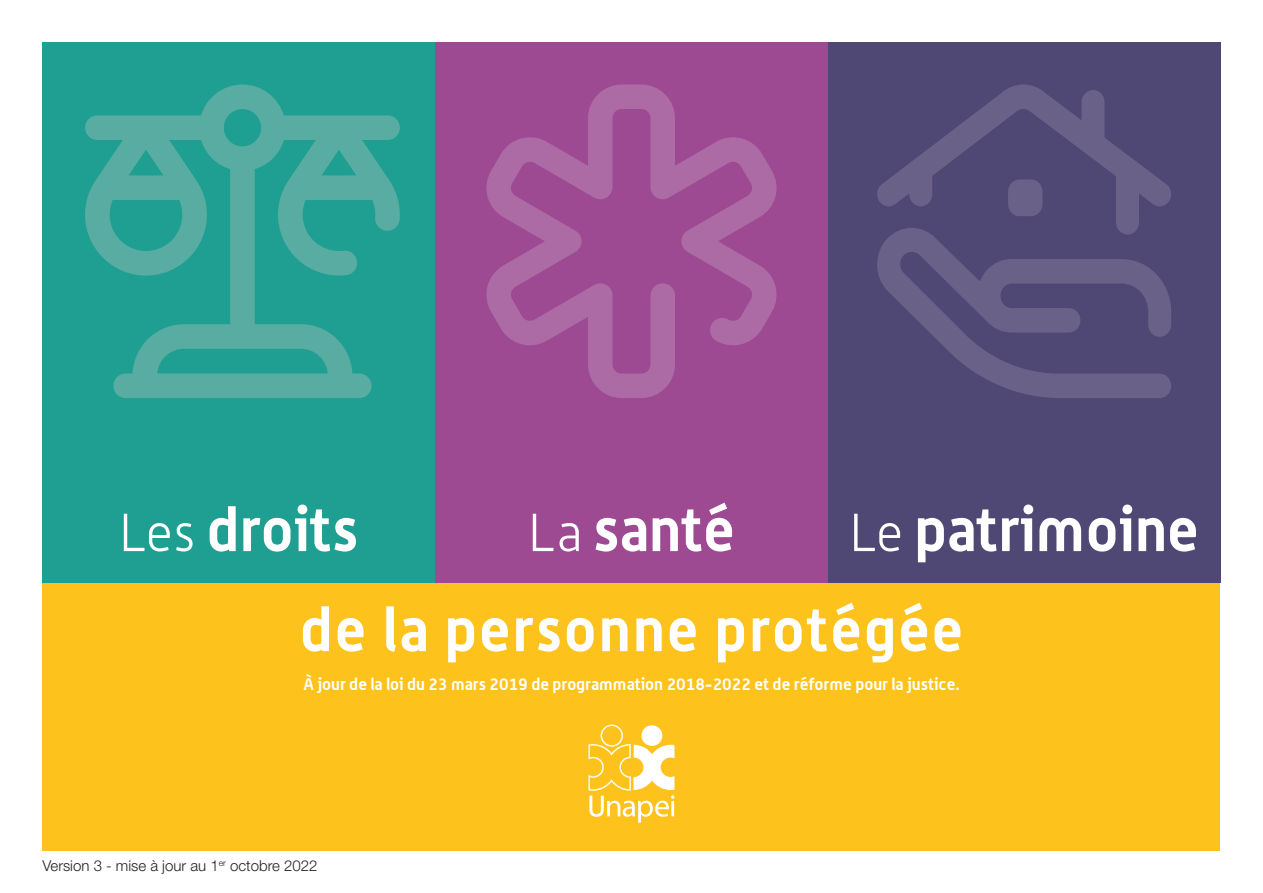
<style>
.page{position:relative;width:1263px;height:893px;background:#fff}
.page>*{position:absolute;margin:0;border:0;box-sizing:border-box;transform-origin:0 0}
.t1{font:700 60px/100.1px "Alwyn";letter-spacing:.03em;color:#fff}
.t2{font:700 60px "Alwyn";color:#fff}
.t3{font:700 16.5px "Alwyn";color:#fff}
.t4{font:300 15px "Helvetica Neue LT Pro";color:#231f20}
.s1{font-weight:300;font-size:52.5px}
</style>
<div class="page">
<div style="left:43px;top:686px;width:1177px;height:164px;background:#fec21d"></div>
<div style="left:43px;top:43px;width:392px;height:540px;background:#1f9f91"></div>
<div style="left:828px;top:43px;width:392px;height:540px;background:#4f4874"></div>
<div style="left:435px;top:43px;width:393px;height:540px;background:#9d4a92"></div>
<div style="left:43px;top:583px;width:1177px;height:131px;background:#fec21d"></div>
<svg style="left:877px;top:84px;width:294px;height:314px"></svg>
<svg style="left:486px;top:84px;width:291px;height:314px"></svg>
<svg style="left:588px;top:725px;width:86px;height:98px"></svg>
<hr style="left:671px;top:801px;width:3px;height:15px;background:#fff">
<svg style="left:85px;top:84px;width:315px;height:314px"></svg>
<h1 class="t2" style="left:119px;top:492px;width:241px"><span class="s1">Les</span> droits</h1>
<h1 class="t2" style="left:528px;top:492px;width:208px"><span class="s1">La</span> santé</h1>
<h1 class="t1" style="left:300px;top:478px;width:900px;text-indent:550px"><span class="s1">Le</span> patrimoine de la personne protégée</h1>
<p class="t3" style="left:303px;top:674px;width:658px">à jour de la loi du 23 mars 2019 de programmation 2018-2022 et de réforme pour la justice.</p>
<p class="t4" style="left:43px;top:856px;width:276px">Version 3 - mise à jour au 1<sup>er</sup> octobre 2022</p>
</div>
